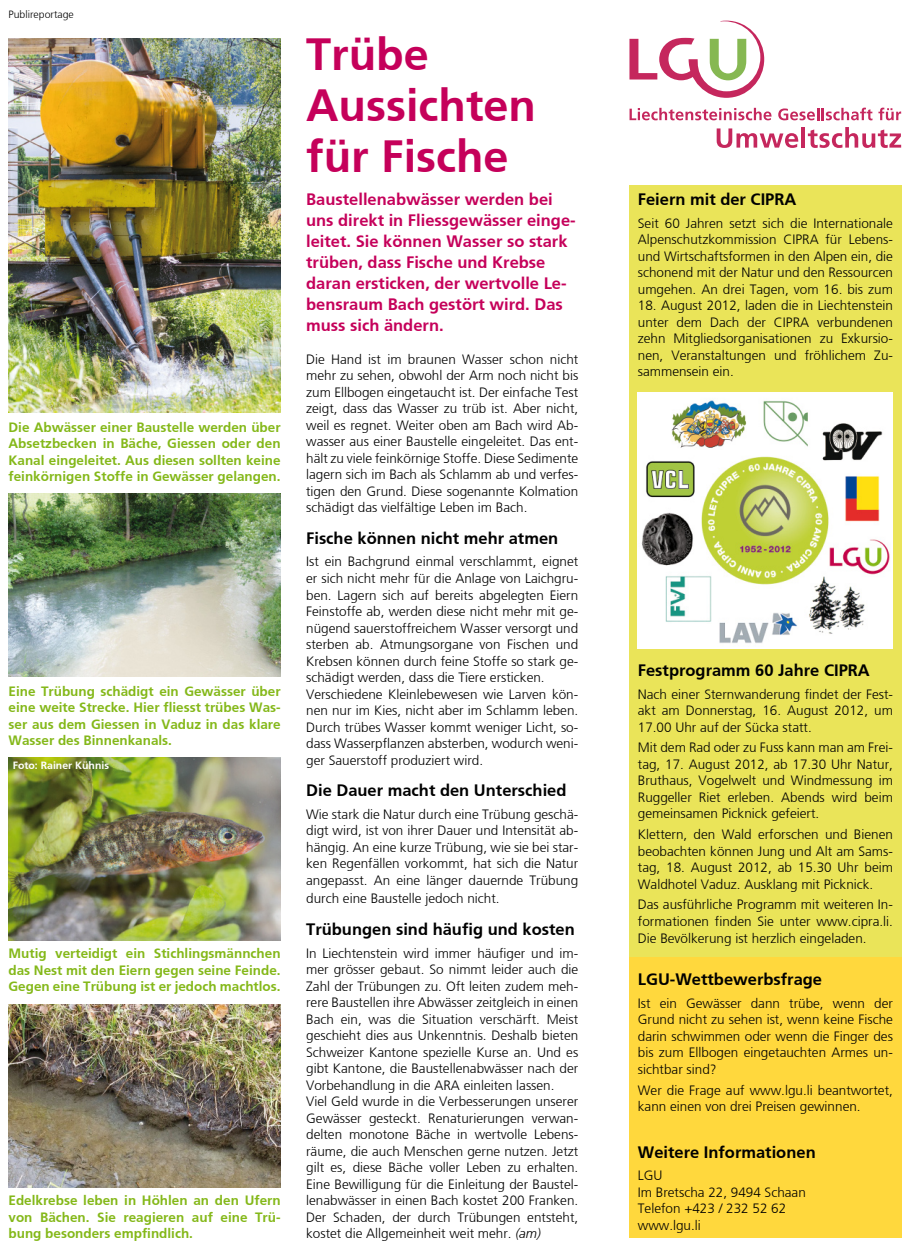
<style>
.page{position:relative;width:910px;height:1251px;background:#fff}
.page>*{position:absolute;margin:0;border:0;box-sizing:border-box;transform-origin:0 0}
.Titel_LGU-Rot{font:700 45px/51px "Frut S Bold";color:#c5005a}
.Vorspann_LGU-Rot{font:700 16.5px/21px "Frut S Bold";color:#c5005a}
.Vorspann_Schwarz{font:700 16.5px "Frut S Bold";color:#000}
.Lauftext{font:300 13.5px/16.5px "Frutiger Slowlight";color:#000;text-align:justify}
.Bildlegende_auf_Weis{font:700 13.5px/16.5px "Frut S Bold";color:#84b819;text-align:justify}
.Lauftext-2{font:700 10.5px "Frut S Bold";color:#fff}
.Lauftext-3{font:300 10.5px "Frutiger Slowlight";color:#000}
.s1{font-family:"Frutiger Slowlightital";font-style:italic}
</style>
<div class="page">
<div style="left:629px;top:185px;width:272px;height:772px;background:#eae459"></div>
<svg style="left:629px;top:21px;width:135px;height:77px"></svg>
<svg style="left:629px;top:108px;width:142px;height:12px"></svg>
<svg style="left:778px;top:108px;width:94px;height:12px"></svg>
<svg style="left:878px;top:108px;width:23px;height:12px"></svg>
<svg style="left:717px;top:128px;width:81px;height:20px"></svg>
<hr style="left:801px;top:127px;width:4px;height:21px;background:#c5275d">
<svg style="left:808px;top:127px;width:93px;height:21px"></svg>
<div style="left:629px;top:957px;width:272px;height:280px;background:#ffd83d"></div>
<img style="left:9px;top:38px;width:272px;height:374px">
<img style="left:9px;top:493px;width:272px;height:183px">
<img style="left:9px;top:757px;width:272px;height:183px">
<img style="left:9px;top:1004px;width:272px;height:182px">
<img style="left:638px;top:393px;width:255px;height:255px">
<p class="Lauftext-3" style="left:9px;top:9px;width:67px">Publireportage</p>
<p class="Bildlegende_auf_Weis" style="left:9px;top:418px;width:274px">Die Abwässer einer Baustelle werden über Absetzbecken in Bäche, Giessen oder den Kanal eingeleitet. Aus diesen sollten keine feinkörnigen Stoffe in Gewässer gelangen.</p>
<p class="Bildlegende_auf_Weis" style="left:9px;top:682px;width:274px">Eine Trübung schädigt ein Gewässer über eine weite Strecke. Hier fliesst trübes Was&shy;ser aus dem Giessen in Vaduz in das klare Wasser des Binnenkanals.</p>
<p class="Lauftext-2" style="left:13px;top:759px;width:98px">Foto: Rainer Kühnis</p>
<p class="Bildlegende_auf_Weis" style="left:9px;top:945px;width:274px">Mutig verteidigt ein Stichlingsmännchen das Nest mit den Eiern gegen seine Feinde.<br>Gegen eine Trübung ist er jedoch machtlos.</p>
<p class="Bildlegende_auf_Weis" style="left:9px;top:1191px;width:274px">Edelkrebse leben in Höhlen an den Ufern von Bächen. Sie reagieren auf eine Trü&shy;bung besonders empfindlich.</p>
<p class="Titel_LGU-Rot" style="left:306px;top:28px;width:231px">Trübe<br>Aussichten für Fische</p>
<p class="Vorspann_LGU-Rot" style="left:306px;top:189px;width:271px">Baustellenabwässer werden bei uns direkt in Fliessgewässer einge&shy;leitet. Sie können Wasser so stark trüben, dass Fische und Krebse daran ersticken, der wertvolle Le&shy;bensraum Bach gestört wird. Das muss sich ändern.</p>
<p class="Lauftext" style="left:306px;top:351px;width:274px">Die Hand ist im braunen Wasser schon nicht mehr zu sehen, obwohl der Arm noch nicht bis zum Ellbogen eingetaucht ist. Der einfache Test zeigt, dass das Wasser zu trüb ist. Aber nicht, weil es regnet. Weiter oben am Bach wird Ab&shy;wasser aus einer Baustelle eingeleitet. Das ent&shy;hält zu viele feinkörnige Stoffe. Diese Sedimente lagern sich im Bach als Schlamm ab und verfes&shy;tigen den Grund. Diese sogenannte Kolmation schädigt das vielfältige Leben im Bach.</p>
<p class="Vorspann_Schwarz" style="left:306px;top:528px;width:254px">Fische können nicht mehr atmen</p>
<p class="Lauftext" style="left:306px;top:553px;width:274px">Ist ein Bachgrund einmal verschlammt, eignet er sich nicht mehr für die Anlage von Laichgru&shy;ben. Lagern sich auf bereits abgelegten Eiern Feinstoffe ab, werden diese nicht mehr mit ge&shy;nügend sauerstoffreichem Wasser versorgt und sterben ab. Atmungsorgane von Fischen und Krebsen können durch feine Stoffe so stark ge&shy;schädigt werden, dass die Tiere ersticken.</p>
<p class="Lauftext" style="left:306px;top:685px;width:274px">Verschiedene Kleinlebewesen wie Larven kön&shy;nen nur im Kies, nicht aber im Schlamm leben.<br>Durch trübes Wasser kommt weniger Licht, so&shy;dass Wasserpflanzen absterben, wodurch weni&shy;ger Sauerstoff produziert wird.</p>
<p class="Vorspann_Schwarz" style="left:306px;top:780px;width:262px">Die Dauer macht den Unterschied</p>
<p class="Lauftext" style="left:306px;top:805px;width:274px">Wie stark die Natur durch eine Trübung geschä&shy;digt wird, ist von ihrer Dauer und Intensität ab&shy;hängig. An eine kurze Trübung, wie sie bei star&shy;ken Regenfällen vorkommt, hat sich die Natur angepasst. An eine länger dauernde Trübung</p>
<p class="Lauftext" style="left:306px;top:890px;width:195px">durch eine Baustelle jedoch nicht.</p>
<p class="Vorspann_Schwarz" style="left:306px;top:919px;width:270px">Trübungen sind häufig und kosten</p>
<p class="Lauftext" style="left:306px;top:944px;width:274px">In Liechtenstein wird immer häufiger und im&shy;mer grösser gebaut. So nimmt leider auch die Zahl der Trübungen zu. Oft leiten zudem meh&shy;rere Baustellen ihre Abwässer zeitgleich in einen Bach ein, was die Situation verschärft. Meist geschieht dies aus Unkenntnis. Deshalb bieten Schweizer Kantone spezielle Kurse an. Und es gibt Kantone, die Baustellenabwässer nach der Vorbehandlung in die ARA einleiten lassen.</p>
<p class="Lauftext" style="left:306px;top:1092px;width:274px">Viel Geld wurde in die Verbesserungen unserer Gewässer gesteckt. Renaturierungen verwan&shy;delten monotone Bäche in wertvolle Lebens&shy;räume, die auch Menschen gerne nutzen. Jetzt gilt es, diese Bäche voller Leben zu erhalten.<br>Eine Bewilligung für die Einleitung der Baustel&shy;lenabwässer in einen Bach kostet 200 Franken.<br>Der Schaden, der durch Trübungen entsteht, kostet die Allgemeinheit weit mehr. <span class="s1">(am)</span></p>
<p class="Vorspann_Schwarz" style="left:638px;top:190px;width:160px">Feiern mit der CIPRA</p>
<p class="Lauftext" style="left:638px;top:215px;width:257px">Seit 60 Jahren setzt sich die Internationale Alpenschutzkommission CIPRA für Lebens&shy;und Wirtschaftsformen in den Alpen ein, die schonend mit der Natur und den Ressourcen umgehen. An drei Tagen, vom 16. bis zum</p>
<p class="Lauftext" style="left:638px;top:297px;width:257px">18. August 2012, laden die in Liechtenstein unter dem Dach der CIPRA verbundenen zehn Mitgliedsorganisationen zu Exkursio&shy;nen, Veranstaltungen und fröhlichem Zu&shy;sammensein ein.</p>
<p class="Vorspann_Schwarz" style="left:638px;top:660px;width:233px">Festprogramm 60 Jahre CIPRA</p>
<p class="Lauftext" style="left:638px;top:685px;width:257px">Nach einer Sternwanderung findet der Fest&shy;akt am Donnerstag, 16. August 2012, um 17.00 Uhr auf der Sücka statt.</p>
<p class="Lauftext" style="left:638px;top:739px;width:257px">Mit dem Rad oder zu Fuss kann man am Frei&shy;tag, 17. August 2012, ab 17.30 Uhr Natur, Bruthaus, Vogelwelt und Windmessung im Ruggeller Riet erleben. Abends wird beim gemeinsamen Picknick gefeiert.</p>
<p class="Lauftext" style="left:638px;top:826px;width:257px">Klettern, den Wald erforschen und Bienen beobachten können Jung und Alt am Sams&shy;tag, 18. August 2012, ab 15.30 Uhr beim Waldhotel Vaduz. Ausklang mit Picknick.</p>
<p class="Lauftext" style="left:638px;top:896px;width:257px">Das ausführliche Programm mit weiteren In&shy;formationen finden Sie unter www.cipra.li.<br>Die Bevölkerung ist herzlich eingeladen.</p>
<p class="Vorspann_Schwarz" style="left:638px;top:969px;width:186px">LGU-Wettbewerbsfrage</p>
<p class="Lauftext" style="left:638px;top:994px;width:257px">Ist ein Gewässer dann trübe, wenn der Grund nicht zu sehen ist, wenn keine Fische darin schwimmen oder wenn die Finger des bis zum Ellbogen eingetauchten Armes un&shy;sichtbar sind?</p>
<p class="Lauftext" style="left:638px;top:1081px;width:257px">Wer die Frage auf www.lgu.li beantwortet, kann einen von drei Preisen gewinnen.</p>
<p class="Vorspann_Schwarz" style="left:638px;top:1141px;width:179px">Weitere Informationen</p>
<p class="Lauftext" style="left:638px;top:1166px;width:26px">LGU</p>
<p class="Lauftext" style="left:638px;top:1183px;width:170px">Im Bretscha 22, 9494 Schaan</p>
<p class="Lauftext" style="left:638px;top:1199px;width:150px">Telefon +423 / 232 52 62</p>
<p class="Lauftext" style="left:638px;top:1216px;width:65px">www.lgu.li</p>
</div>
